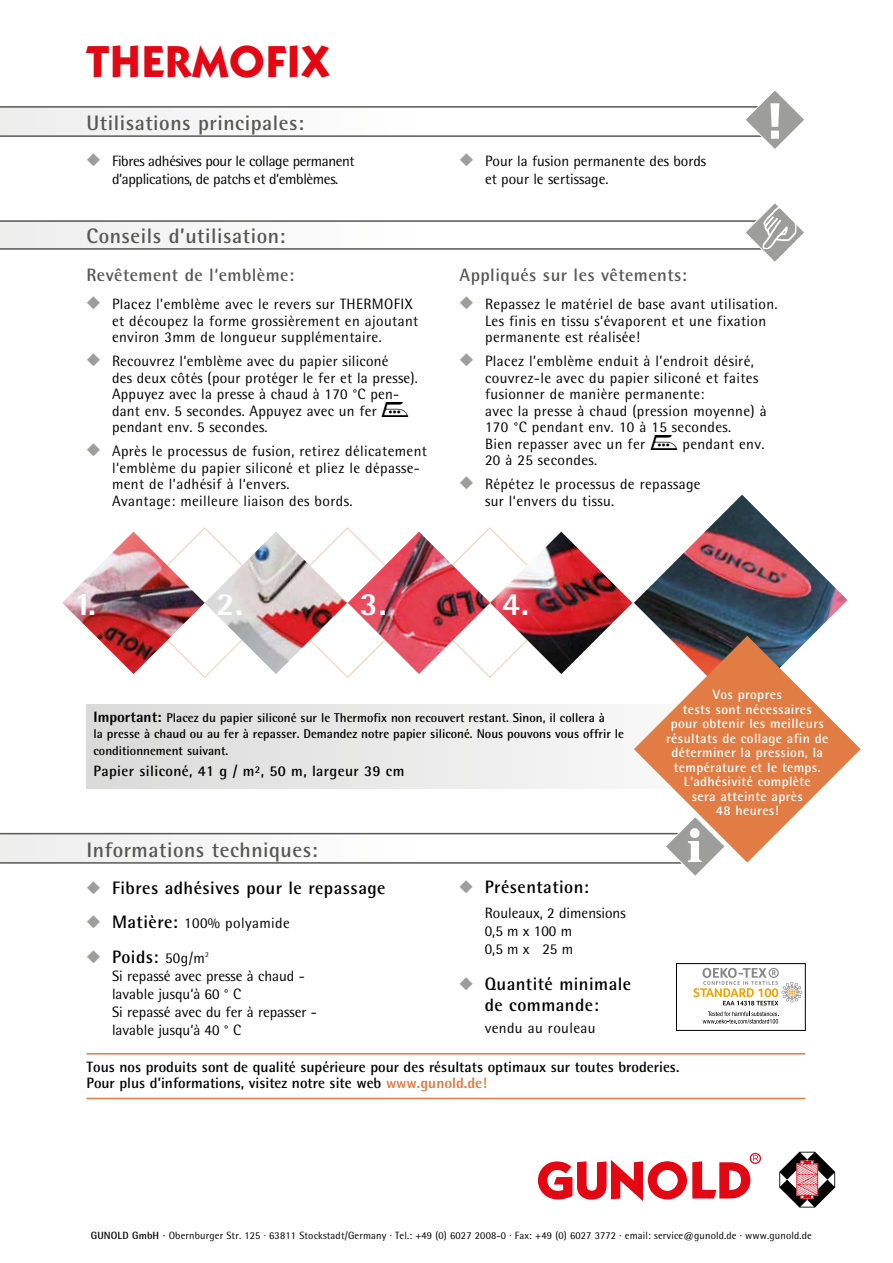
<style>
.page{position:relative;width:893px;height:1263px;background:#fff}
.page>*{position:absolute;margin:0;border:0;box-sizing:border-box;transform-origin:0 0}
.t1{font:900 condensed 50.7px "Frutiger";color:#fff}
.t2{font:700 45px "Itc Kabel";letter-spacing:.035em;color:#e30613}
.t3{font:800 32.4px "Rotis Semi Sans";color:#fff}
.t4{font:700 21px "Rotis Semi Sans";letter-spacing:.025em;color:#575756}
.t5{font:700 18px/21.6px "Rotis Semi Sans";letter-spacing:.025em;color:#000;text-align:center}
.t6{font:700 18px "Rotis Semi Sans";letter-spacing:.025em;color:#575756}
.t7{font:15px/16.5px "Rotis Semi Sans";letter-spacing:.025em;color:#000}
.t8{font:15px/18px "Rotis Semi Sans";color:#000}
.t9{font:700 15px/16.5px "Rotis Semi Sans";color:#000}
.t10{font:15px/18px "Rotis Semi Sans";letter-spacing:-.025em;color:#000}
.t11{font:700 15px "Rotis Semi Sans";letter-spacing:.025em;color:#000}
.t12{font:700 13.5px/14.4px "Rotis Semi Sans";letter-spacing:.025em;color:#fff;text-align:center}
.t13{font:700 12.75px/16.5px "Rotis Semi Sans";color:#000}
.t14{font:10.5px "Rotis Semi Sans";letter-spacing:.015em;color:#000}
.s1{color:#9d9d9c}
.s2{font-family:"Textile LH Pi Two";font-size:27px}
.s3{font-weight:800;font-size:15px}
.s4{font-weight:700;font-size:18px}
.s5{font-weight:400;font-size:15px}
.s6{font-weight:800;color:#e07c44}
.s7{color:#e07c44}
.s8{font-weight:700}
</style>
<div class="page">
<svg style="left:87px;top:705px;width:547px;height:83px"></svg>
<div style="left:0;top:108px;width:425px;height:28px;background:#f6f6f6"></div>
<hr style="left:0;top:106px;width:780px;height:2px;background:#575756">
<hr style="left:0;top:135px;width:772px;height:2px;background:#575756">
<svg style="left:744px;top:91px;width:60px;height:58px"></svg>
<div style="left:0;top:220px;width:425px;height:28px;background:#f6f6f6"></div>
<hr style="left:0;top:220px;width:780px;height:2px;background:#575756">
<hr style="left:0;top:248px;width:772px;height:2px;background:#575756">
<svg style="left:744px;top:203px;width:60px;height:59px"></svg>
<hr style="left:87px;top:1098px;width:718px;height:1px;background:#e07c44">
<hr style="left:87px;top:1053px;width:718px;height:1px;background:#e07c44">
<svg style="left:538px;top:1153px;width:223px;height:48px"></svg>
<svg style="left:779px;top:1152px;width:56px;height:55px"></svg>
<div style="left:0;top:834px;width:425px;height:28px;background:#f6f6f6"></div>
<hr style="left:0;top:833px;width:701px;height:1px;background:#575756">
<hr style="left:0;top:862px;width:702px;height:2px;background:#575756">
<svg style="left:664px;top:862px;width:45px;height:14px"></svg>
<img style="left:62px;top:527px;width:570px;height:151px">
<img style="left:634px;top:495px;width:213px;height:141px">
<svg style="left:634px;top:636px;width:227px;height:226px;fill:#e07c44"></svg>
<svg style="left:703px;top:1011px;width:76px;height:13px"></svg>
<div style="left:676px;top:963px;width:129px;height:67px;border:1px solid #000"></div>
<svg style="left:693px;top:968px;width:109px;height:37px"></svg>
<h2 class="t2" style="left:87px;top:35px;width:244px">THERMOFIX</h2>
<h3 class="t4" style="left:87px;top:110px;width:219px">Utilisations principales:</h3>
<p class="t10" style="left:112px;top:151px;width:244px;text-indent:-26px"><span class="s1">◆</span> Fibres adhésives pour le collage permanent d‘applications, de patchs et d‘emblèmes.</p>
<p class="t8" style="left:485px;top:151px;width:223px;text-indent:-26px"><span class="s1">◆</span> Pour la fusion permanente des bords et pour le sertissage.</p>
<h3 class="t4" style="left:87px;top:223px;width:200px">Conseils d’utilisation:</h3>
<h1 class="t1" style="left:765px;top:90px;width:21px">!</h1>
<p class="t6" style="left:87px;top:263px;width:209px">Revêtement de l‘emblème:</p>
<p class="t7" style="left:112px;top:296px;width:308px;text-indent:-26px"><span class="s1">◆</span> Placez l’emblème avec le revers sur THERMOFIX et découpez la forme grossièrement en ajoutant environ 3mm de longueur supplémentaire.</p>
<p class="t7" style="left:112px;top:353px;width:307px;text-indent:-26px"><span class="s1">◆</span> Recouvrez l‘emblème avec du papier siliconé<br>des deux côtés (pour protéger le fer et la presse).<br>Appuyez avec la presse à chaud à 170 °C pen&shy;dant env. 5 secondes. Appuyez avec un fer <span class="s2">s </span>pendant env. 5 secondes.</p>
<p class="t7" style="left:112px;top:443px;width:316px;text-indent:-26px"><span class="s1">◆</span> Après le processus de fusion, retirez délicatement l‘emblème du papier siliconé et pliez le dépasse&shy;ment de l’adhésif à l‘envers.<br>Avantage: meilleure liaison des bords.</p>
<p class="t6" style="left:460px;top:263px;width:229px">Appliqués sur les vêtements:</p>
<p class="t7" style="left:485px;top:296px;width:294px;text-indent:-26px"><span class="s1">◆</span> Repassez le matériel de base avant utilisation.<br>Les finis en tissu s‘évaporent et une fixation permanente est réalisée!</p>
<p class="t7" style="left:485px;top:353px;width:283px;text-indent:-26px"><span class="s1">◆</span> Placez l’emblème enduit à l’endroit désiré, couvrez-le avec du papier siliconé et faites fusionner de manière permanente:<br>avec la presse à chaud (pression moyenne) à 170 °C pendant env. 10 à 15 secondes.<br>Bien repasser avec un fer <span class="s2">s</span> pendant env.<br>20 à 25 secondes.</p>
<p class="t7" style="left:485px;top:476px;width:217px;text-indent:-26px"><span class="s1">◆</span> Répétez le processus de repassage sur l‘envers du tissu.</p>
<h3 class="t3" style="left:74px;top:583px;width:23px">1.</h3>
<h3 class="t3" style="left:217px;top:583px;width:28px">2.</h3>
<h3 class="t3" style="left:360px;top:583px;width:28px">3.</h3>
<h3 class="t3" style="left:502px;top:583px;width:28px">4.</h3>
<p class="t13" style="left:94px;top:709px;width:532px"><span class="s3">Important:</span> Placez du papier siliconé sur le Thermofix non recouvert restant. Sinon, il collera à<br>la presse à chaud ou au fer à repasser. Demandez notre papier siliconé. Nous pouvons vous offrir le conditionnement suivant.</p>
<p class="t11" style="left:94px;top:762px;width:312px">Papier siliconé, 41 g / m², 50 m, largeur 39 cm</p>
<h3 class="t4" style="left:87px;top:837px;width:232px">Informations techniques:</h3>
<p class="t5" style="left:87px;top:877px;width:301px"><span class="s1">◆</span> Fibres adhésives pour le repassage</p>
<p class="t7" style="left:87px;top:914px;width:205px"><span class="s1">◆</span> <span class="s4">Matière:</span> 100% polyamide</p>
<p class="t5" style="left:87px;top:945px;width:124px"><span class="s1">◆</span> Poids: <span class="s5">50g/m</span><sup>2</sup></p>
<p class="t8" style="left:112px;top:966px;width:206px">Si repassé avec presse à chaud - lavable jusqu‘à 60 ° C<br>Si repassé avec du fer à repasser - lavable jusqu‘à 40 ° C</p>
<p class="t5" style="left:459px;top:876px;width:131px"><span class="s1">◆</span> Présentation:</p>
<p class="t8" style="left:485px;top:904px;width:142px">Rouleaux, 2 dimensions<br>0,5 m x 100 m<br>0,5 m x 25 m</p>
<p class="t5" style="left:459px;top:972px;width:174px"><span class="s1">◆</span> Quantité minimale de commande:</p>
<p class="t7" style="left:485px;top:1019px;width:112px">vendu au rouleau</p>
<p class="t12" style="left:666px;top:687px;width:164px">Vos propres<br>tests sont nécessaires<br>pour obtenir les meilleurs résultats de collage afin de déterminer la pression, la température et le temps.<br>L‘adhésivité complète<br>sera atteinte après<br>48 heures!</p>
<p class="t9" style="left:87px;top:1058px;width:594px">Tous nos produits sont de qualité supérieure pour des résultats optimaux sur toutes broderies.<br>Pour plus d’informations, visitez notre site web <span class="s6">www.gunold.de</span><span class="s7">!</span></p>
<p class="t14" style="left:91px;top:1229px;width:723px"><span class="s8">GUNOLD GmbH ·</span> Obernburger Str. 125 · 63811 Stockstadt/Germany · Tel.: +49 (0) 6027 2008-0 · Fax: +49 (0) 6027 3772 · email: service@gunold.de · www.gunold.de</p>
</div>
